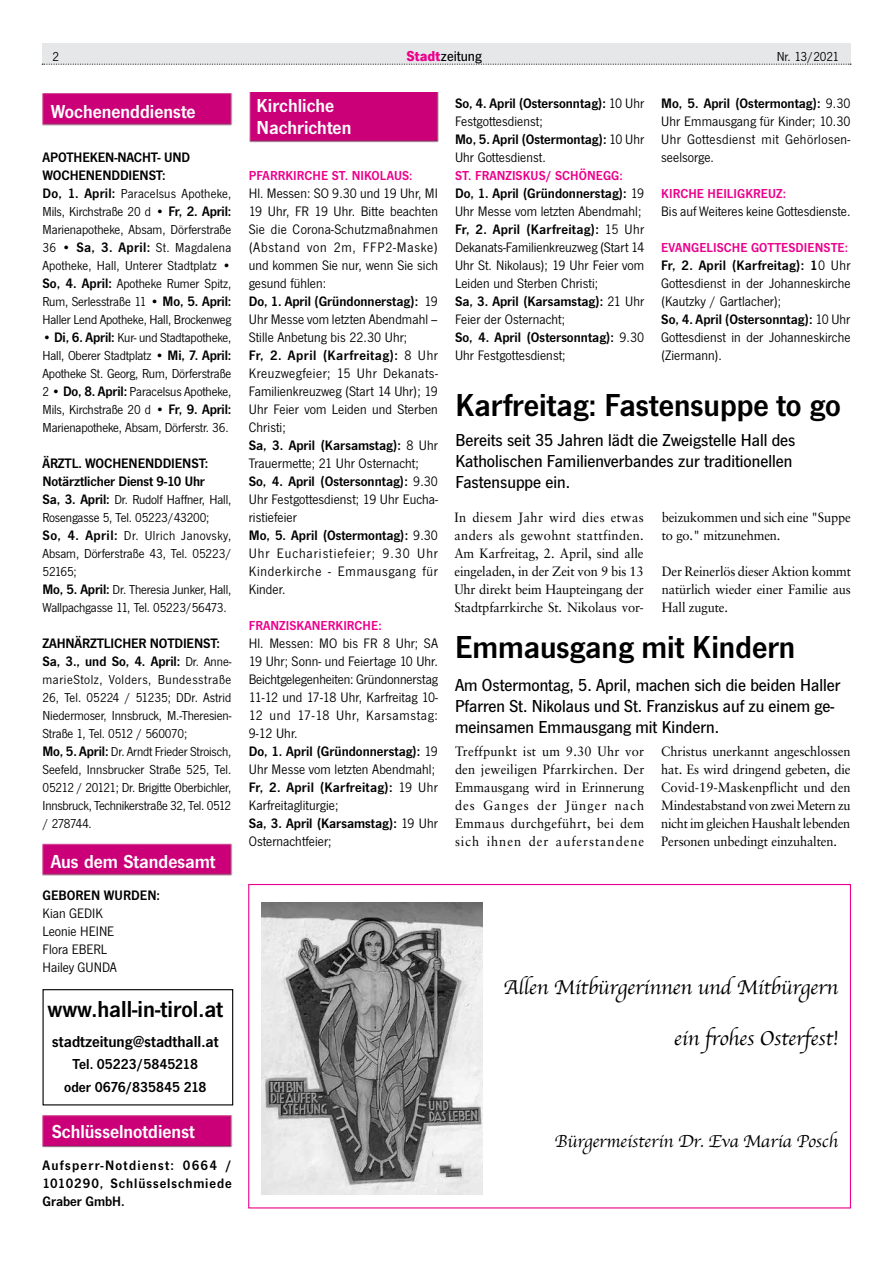
<style>
.page{position:relative;width:893px;height:1263px;background:#fff}
.page>*{position:absolute;margin:0;border:0;box-sizing:border-box;transform-origin:0 0}
.t1{font:600 33px "News Got T";color:#000}
.t2{font:600 24px "News Got T";color:#000}
.t3{font:21px "Apple Chancery";letter-spacing:-.01em;color:#000}
.t4{font:600 19.5px/21.8px "News Got T";color:#fff}
.t5{font:500 18px/21px "News Got T";color:#000}
.t6{font:18px "Apple Chancery";letter-spacing:-.01em;color:#000}
.t7{font:600 16.5px "News Got T";color:#000}
.t8{font:600 15px/22.5px "News Got T";color:#000;text-align:center}
.t9{font:500 15px "News Got T";color:#000}
.t10{font:14.25px/18px "News Got T";letter-spacing:.005em;color:#000}
.t11{font:600 14.25px/18px "News Got T";letter-spacing:-.005em;color:#000}
.t12{font:13.5px/18px "News Got T";letter-spacing:-.01em;color:#000;text-align:justify}
.t13{font:13.5px/18px "Sabon";letter-spacing:-.01em;color:#000;text-align:justify;scale:.95 1}
.t14{font:600 13.5px "News Got T";letter-spacing:.005em;color:#ec008c}
.s1{font-weight:700;color:#ec008c}
.s2{font-weight:600;font-size:14.25px}
.s3{font-weight:400;font-size:13.5px}
.s4{font-weight:600}
.s5{font-weight:400}
</style>
<div class="page">
<div style="left:42px;top:43px;width:808px;height:21px;background:#e6e7e8"></div>
<svg style="left:42px;top:64px;width:809px;height:1px"></svg>
<img style="left:43px;top:94px;width:190px;height:32px">
<img style="left:43px;top:1115px;width:190px;height:33px">
<img style="left:249px;top:93px;width:190px;height:50px">
<img style="left:43px;top:844px;width:190px;height:32px">
<div style="left:43px;top:989px;width:190px;height:116px;border:1px solid #000"></div>
<img style="left:262px;top:902px;width:221px;height:293px">
<p class="t12" style="left:53px;top:47px;width:8px">2</p>
<p class="t9" style="left:407px;top:48px;width:77px"><span class="s1">Stadt</span>zeitung</p>
<p class="t12" style="left:777px;top:47px;width:64px">Nr. 13/2021</p>
<h3 class="t4" style="left:51px;top:100px;width:146px">Wochenenddienste</h3>
<p class="t11" style="left:43px;top:148px;width:149px">APOTHEKEN-NACHT- UND<br>WOCHENENDDIENST:</p>
<p class="t12" style="left:43px;top:184px;width:190px"><span class="s2">Do, 1. April:</span> Paracelsus Apotheke, Mils, Kirchstraße 20 d • <span class="s2">Fr, 2. April:<br></span>Marienapotheke, Absam, Dörferstraße 36 • <span class="s2">Sa, 3. April:</span> St. Magdalena Apotheke, Hall, Unterer Stadtplatz • <span class="s2">So, 4. April:</span> Apotheke Rumer Spitz, Rum, Serlesstraße 11 • <span class="s2">Mo, 5. April:<br></span>Haller Lend Apotheke, Hall, Brockenweg</p>
<p class="t12" style="left:43px;top:328px;width:190px">• <span class="s2">Di, 6. April:</span> Kur- und Stadtapotheke, Hall, Oberer Stadtplatz • <span class="s2">Mi, 7. April:<br></span>Apotheke St. Georg, Rum, Dörferstraße 2 • <span class="s2">Do, 8. April:</span> Paracelsus Apotheke, Mils, Kirchstraße 20 d • <span class="s2">Fr, 9. April:<br></span>Marienapotheke, Absam, Dörferstr. 36.</p>
<p class="t11" style="left:43px;top:454px;width:167px">ÄRZTL. WOCHENENDDIENST:<br>Notärztlicher Dienst 9-10 Uhr</p>
<p class="t12" style="left:43px;top:490px;width:190px;text-align:left"><span class="s2">Sa, 3. April:</span> Dr. Rudolf Haffner, Hall,<br>Rosengasse 5, Tel. 05223/43200;<br><span class="s2">So, 4. April:</span> Dr. Ulrich Janovsky,<br>Absam, Dörferstraße 43, Tel. 05223/<br>52165;<br><span class="s2">Mo, 5. April:</span> Dr. Theresia Junker, Hall,<br>Wallpachgasse 11, Tel. 05223/56473.</p>
<p class="t11" style="left:43px;top:634px;width:190px">ZAHNÄRZTLICHER NOTDIENST:<br>Sa, 3., und So, 4. April: <span class="s3">Dr. Anne-</span></p>
<p class="t12" style="left:43px;top:670px;width:190px;text-align:left">marieStolz, Volders, Bundesstraße 26, Tel. 05224 / 51235; DDr. Astrid Niedermoser, Innsbruck, M.-Theresien-Straße 1, Tel. 0512 / 560070;<br><span class="s2">Mo, 5. April:</span> Dr. Arndt Frieder Stroisch, Seefeld, Innsbrucker Straße 525, Tel.<br>05212 / 20121; Dr. Brigitte Oberbichler, Innsbruck, Technikerstraße 32, Tel. 0512 / 278744.</p>
<h3 class="t4" style="left:51px;top:850px;width:166px">Aus dem Standesamt</h3>
<p class="t11" style="left:43px;top:886px;width:119px">GEBOREN WURDEN:</p>
<p class="t10" style="left:43px;top:904px;width:76px">Kian GEDIK<br>Leonie HEINE<br>Flora EBERL<br>Hailey GUNDA</p>
<h2 class="t2" style="left:47px;top:994px;width:177px">www.hall-in-tirol.at</h2>
<p class="t7" style="left:52px;top:1031px;width:168px">stadtzeitung@stadthall.at</p>
<p class="t8" style="left:64px;top:1052px;width:144px">Tel. 05223/5845218 oder 0676/835845 218</p>
<h3 class="t4" style="left:52px;top:1120px;width:145px">Schlüsselnotdienst</h3>
<p class="t11" style="left:43px;top:1156px;width:191px;text-align:justify">Aufsperr-Notdienst: 0664 / 1010290, Schlüsselschmiede Graber GmbH.</p>
<h3 class="t4" style="left:257px;top:94px;width:96px">Kirchliche<br>Nachrichten</h3>
<p class="t14" style="left:249px;top:168px;width:165px">PFARRKIRCHE ST. NIKOLAUS:</p>
<p class="t10" style="left:249px;top:184px;width:191px">Hl. Messen: SO 9.30 und 19 Uhr, MI<br>19 Uhr, FR 19 Uhr. Bitte beachten<br>Sie die Corona-Schutzmaßnahmen (Abstand von 2m, FFP2-Maske) und kommen Sie nur, wenn Sie sich gesund fühlen:<br><span class="s4">Do, 1. April (Gründonnerstag):</span> 19<br>Uhr Messe vom letzten Abendmahl –<br>Stille Anbetung bis 22.30 Uhr;<br><span class="s4">Fr, 2. April (Karfreitag):</span> 8 Uhr<br>Kreuzwegfeier; 15 Uhr Dekanats-<br>Familienkreuzweg (Start 14 Uhr); 19<br>Uhr Feier vom Leiden und Sterben<br>Christi;<br><span class="s4">Sa, 3. April (Karsamstag):</span> 8 Uhr<br>Trauermette; 21 Uhr Osternacht;<br><span class="s4">So, 4. April (Ostersonntag):</span> 9.30<br>Uhr Festgottesdienst; 19 Uhr Eucha&shy;ristiefeier<br><span class="s4">Mo, 5. April (Ostermontag):</span> 9.30<br>Uhr Eucharistiefeier; 9.30 Uhr<br>Kinderkirche - Emmausgang für<br>Kinder.</p>
<p class="t14" style="left:249px;top:618px;width:134px">FRANZISKANERKIRCHE:</p>
<p class="t10" style="left:249px;top:634px;width:191px">Hl. Messen: MO bis FR 8 Uhr; SA<br>19 Uhr; Sonn- und Feiertage 10 Uhr.<br>Beichtgelegenheiten: Gründonnerstag<br>11-12 und 17-18 Uhr, Karfreitag 10-<br>12 und 17-18 Uhr, Karsamstag:<br>9-12 Uhr.<br><span class="s4">Do, 1. April (Gründonnerstag):</span> 19<br>Uhr Messe vom letzten Abendmahl;<br><span class="s4">Fr, 2. April (Karfreitag):</span> 19 Uhr<br>Karfreitagliturgie;<br><span class="s4">Sa, 3. April (Karsamstag):</span> 19 Uhr<br>Osternachtfeier;</p>
<p class="t11" style="left:455px;top:94px;width:191px">So, 4. April (Ostersonntag): <span class="s5">10 Uhr<br>Festgottesdienst;<br></span>Mo, 5. April (Ostermontag): <span class="s5">10 Uhr<br>Uhr Gottesdienst.</span></p>
<p class="t14" style="left:455px;top:168px;width:169px">ST. FRANZISKUS/ SCHÖNEGG:</p>
<p class="t10" style="left:455px;top:184px;width:191px"><span class="s4">Do, 1. April (Gründonnerstag):</span> 19<br>Uhr Messe vom letzten Abendmahl;<br><span class="s4">Fr, 2. April (Karfreitag):</span> 15 Uhr<br>Dekanats-Familienkreuzweg (Start 14<br>Uhr St. Nikolaus); 19 Uhr Feier vom<br>Leiden und Sterben Christi;<br><span class="s4">Sa, 3. April (Karsamstag):</span> 21 Uhr<br>Feier der Osternacht;<br><span class="s4">So, 4. April (Ostersonntag):</span> 9.30<br>Uhr Festgottesdienst;</p>
<p class="t10" style="left:661px;top:94px;width:191px;text-align:justify"><span class="s4">Mo, 5. April (Ostermontag):</span> 9.30<br>Uhr Emmausgang für Kinder; 10.30<br>Uhr Gottesdienst mit Gehörlosen&shy;seelsorge.</p>
<p class="t14" style="left:661px;top:186px;width:126px">KIRCHE HEILIGKREUZ:</p>
<p class="t10" style="left:661px;top:202px;width:191px">Bis auf Weiteres keine Gottesdienste.</p>
<p class="t14" style="left:661px;top:240px;width:188px">EVANGELISCHE GOTTESDIENSTE:</p>
<p class="t10" style="left:661px;top:256px;width:191px"><span class="s4">Fr, 2. April (Karfreitag): 1</span>0 Uhr<br>Gottesdienst in der Johanneskirche (Kautzky / Gartlacher);<br><span class="s4">So, 4. April (Ostersonntag):</span> 10 Uhr<br>Gottesdienst in der Johanneskirche (Ziermann).</p>
<h1 class="t1" style="left:455px;top:386px;width:387px">Karfreitag: Fastensuppe to go</h1>
<p class="t5" style="left:455px;top:429px;width:341px">Bereits seit 35 Jahren lädt die Zweigstelle Hall des<br>Katholischen Familienverbandes zur traditionellen<br>Fastensuppe ein.</p>
<p class="t13" style="left:454px;top:508px;width:201px">In diesem Jahr wird dies etwas anders als gewohnt stattfinden.<br>Am Karfreitag, 2. April, sind alle eingeladen, in der Zeit von 9 bis 13<br>Uhr direkt beim Haupteingang der Stadtpfarrkirche St. Nikolaus vor-</p>
<p class="t13" style="left:662px;top:508px;width:201px">beizukommen und sich eine "Suppe to go." mitzunehmen.</p>
<p class="t13" style="left:662px;top:562px;width:201px">Der Reinerlös dieser Aktion kommt natürlich wieder einer Familie aus Hall zugute.</p>
<h1 class="t1" style="left:455px;top:628px;width:342px">Emmausgang mit Kindern</h1>
<p class="t5" style="left:455px;top:674px;width:387px">Am Ostermontag, 5. April, machen sich die beiden Haller<br>Pfarren St. Nikolaus und St. Franziskus auf zu einem ge&shy;meinsamen Emmausgang mit Kindern.</p>
<p class="t13" style="left:455px;top:742px;width:201px">Treffpunkt ist um 9.30 Uhr vor den jeweiligen Pfarrkirchen. Der Emmausgang wird in Erinnerung des Ganges der Jünger nach Emmaus durchgeführt, bei dem sich ihnen der auferstandene</p>
<p class="t13" style="left:661px;top:742px;width:201px">Christus unerkannt angeschlossen hat. Es wird dringend gebeten, die Covid-19-Maskenpflicht und den Mindestabstand von zwei Metern zu nicht im gleichen Haushalt lebenden Personen unbedingt einzuhalten.</p>
<h3 class="t3" style="left:503px;top:970px;width:336px">Allen Mitbürgerinnen und Mitbürgern</h3>
<h3 class="t3" style="left:674px;top:1021px;width:166px">ein frohes Osterfest!</h3>
<p class="t6" style="left:554px;top:1126px;width:285px">Bürgermeisterin Dr. Eva Maria Posch</p>
</div>
